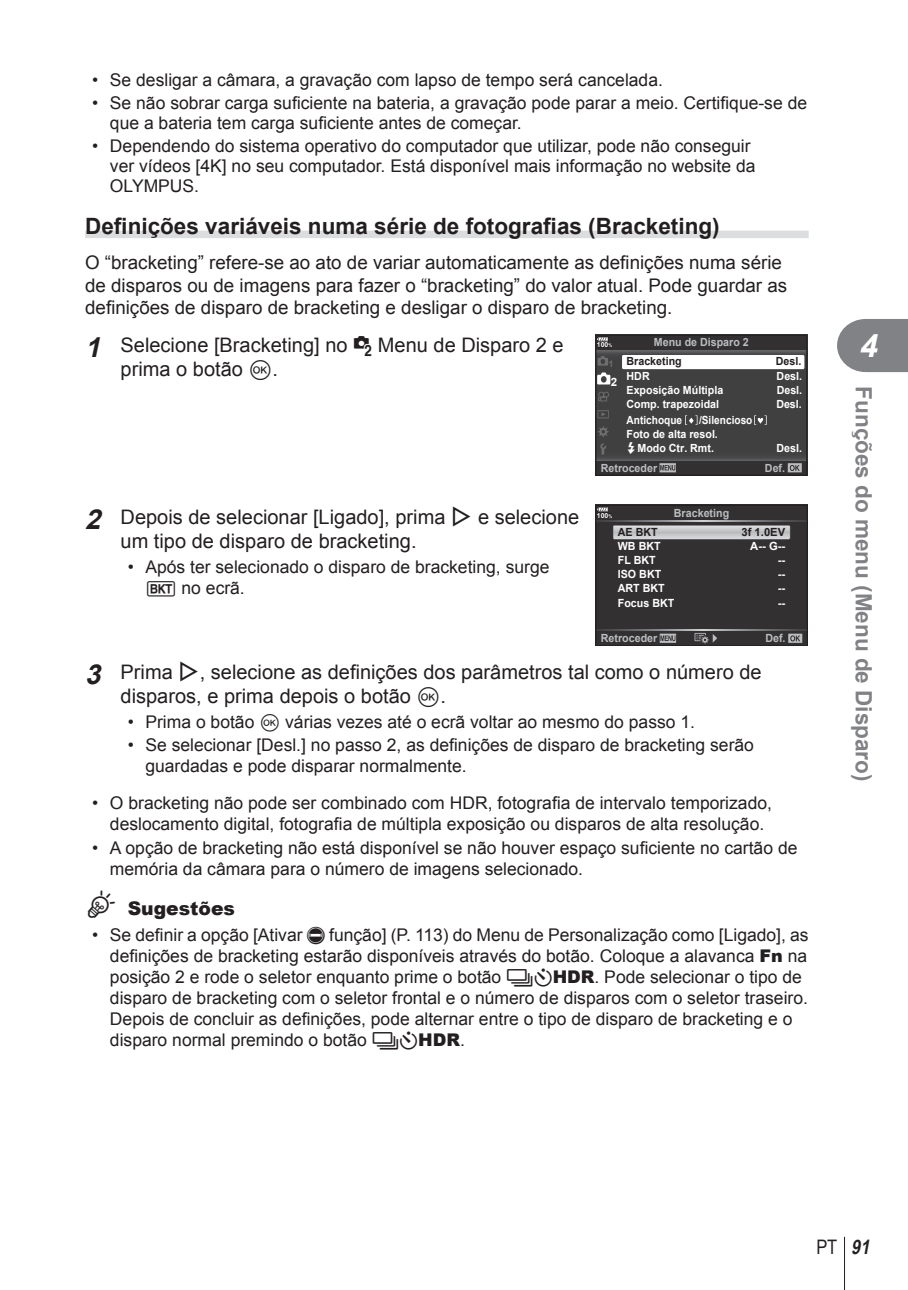
<style>
.page{position:relative;width:908px;height:1290px;background:#fff}
.page>*{position:absolute;margin:0;border:0;box-sizing:border-box;transform-origin:0 0}
.t1{font:italic 700 32.5px "Arial";color:#fff}
.t2{font:700 22.5px "Arial";color:#231f20}
.t3{font:700 22.5px "Arial";color:#808285}
.t4{font:20px/24px "Arial";color:#231f20}
.t5{font:20px "Arial Narrow";color:#231f20}
.t6{font:18.75px/22.5px "Arial";color:#231f20}
.t7{font:900 18.75px "Arial";color:#231f20}
.t8{font:17.5px/21px "Arial";color:#231f20}
.t9{font:700 11.5px "Arial";color:#fff}
.t10{font:700 11.25px/14.2px "Arial";color:#fff;scale:.95 1}
.t11{font:700 11.25px "Arial";color:#bbbdc0;scale:.95 1}
.t12{font:700 11.25px/14.2px "Arial";color:#fff;scale:.9 1}
.t13{font:700 11.25px "Arial";color:#231f20;scale:.95 1}
.t14{font:700 11.25px "Arial";color:#fff}
.t15{font:700 11.25px "Arial";color:#231f20}
.t16{font:700 9.25px "Arial";color:#6d6e70}
.t17{font:700 7px "Arial";color:#fff}
.t18{font:700 6.75px "Arial";color:#fff}
.s1{font-weight:700;font-style:italic;font-size:27.5px}
.s2{font-family:"Olymp 12"}
.s3{font-family:"Olympus 7"}
.s4{font-size:5.25px}
.s5{font-family:"Olympus 1";font-weight:400;font-size:10px}
.s6{font-family:"olympus 15"}
.s7{font-family:"olymp 11"}
.s8{font-family:"olympus 15";font-weight:400;font-size:23.75px}
.s9{font-family:"Olympus"}
.s10{font-weight:900}
.s11{font-family:"Olympus 2"}
.s12{font-family:"Olympus 1"}
.s13{font-weight:700;font-style:italic}
</style>
<div class="page">
<hr style="left:843px;top:1237px;width:1px;height:53px;background:#231f20">
<svg style="left:837px;top:319px;width:70px;height:53px;background:#8b8d8f"></svg>
<div style="left:85px;top:231px;width:723px;height:7px;background:#dcddde"></div>
<svg style="left:595px;top:334px;width:212px;height:142px;background:#505051"></svg>
<svg style="left:595px;top:505px;width:212px;height:141px;background:#414041"></svg>
<p class="t8" style="left:92px;top:69px;width:572px">• Se desligar a câmara, a gravação com lapso de tempo será cancelada.</p>
<p class="t8" style="left:110px;top:93px;width:698px;line-height:20px;text-indent:-18px">• Se não sobrar carga suficiente na bateria, a gravação pode parar a meio. Certifique-se de que a bateria tem carga suficiente antes de começar.</p>
<p class="t8" style="left:110px;top:135px;width:646px;line-height:20px;text-indent:-18px">• Dependendo do sistema operativo do computador que utilizar, pode não conseguir ver vídeos [4K] no seu computador. Está disponível mais informação no website da<br>OLYMPUS.</p>
<p class="t2" style="left:85px;top:214px;width:635px">Definições variáveis numa série de fotografias ( Bracketing)</p>
<p class="t6" style="left:85px;top:252px;width:703px">O “bracketing” refere-se ao ato de variar automaticamente as definições numa série de disparos ou de imagens para fazer o “bracketing” do valor atual. Pode guardar as definições de disparo de bracketing e desligar o disparo de bracketing.</p>
<p class="t4" style="left:120px;top:333px;width:444px;text-indent:-35px"><span class="s1">1</span> Selecione [Bracketing] no <span class="s2">X</span> Menu de Disparo 2 e prima o botão <span class="s3">Q</span>.</p>
<p class="t9" style="left:610px;top:375px;width:8px">2</p>
<p class="t18" style="left:596px;top:341px;width:17px">100<span class="s4">%</span></p>
<p class="t11" style="left:653px;top:336px;width:101px">Menu de Disparo 2</p>
<p class="t13" style="left:626px;top:355px;width:59px">Bracketing</p>
<p class="t10" style="left:626px;top:369px;width:103px">HDR<br>Exposição Múltipla<br>Comp. trapezoidal</p>
<p class="t12" style="left:626px;top:413px;width:63px">Antichoque</p>
<p class="t13" style="left:775px;top:355px;width:28px">Desl.</p>
<p class="t10" style="left:776px;top:369px;width:29px;text-align:justify">Desl.<br>Desl.<br>Desl.</p>
<p class="t10" style="left:776px;top:441px;width:28px">Desl.</p>
<p class="t16" style="left:608px;top:358px;width:7px">1</p>
<p class="t12" style="left:626px;top:413px;width:141px;text-indent:72px">/Silencioso<br>Foto de alta resol. <span class="s5">#</span>Modo Ctr. Rmt.</p>
<p class="t4" style="left:120px;top:505px;width:460px;text-indent:-35px"><span class="s1">2</span> Depois de selecionar [Ligado], prima <span class="s6">I</span> e selecione um tipo de disparo de bracketing.</p>
<p class="t8" style="left:145px;top:556px;width:405px;text-indent:-18px">• Após ter selecionado o disparo de bracketing, surge <span class="s7">t</span> no ecrã.</p>
<p class="t11" style="left:600px;top:462px;width:61px">Retroceder</p>
<p class="t11" style="left:764px;top:462px;width:23px">Def.</p>
<p class="t17" style="left:596px;top:511px;width:17px">100<span class="s4">%</span></p>
<p class="t11" style="left:673px;top:506px;width:60px">Bracketing</p>
<p class="t13" style="left:617px;top:525px;width:43px">AE BKT</p>
<p class="t10" style="left:617px;top:539px;width:51px">WB BKT<br>FL BKT<br>ISO BKT<br>ART BKT</p>
<p class="t15" style="left:741px;top:525px;width:45px">3f 1.0EV</p>
<p class="t14" style="left:750px;top:540px;width:36px">A-- G--</p>
<p class="t14" style="left:777px;top:554px;width:9px">--</p>
<p class="t14" style="left:777px;top:568px;width:9px">--</p>
<p class="t14" style="left:777px;top:582px;width:9px">--</p>
<p class="t10" style="left:617px;top:595px;width:61px">Focus BKT</p>
<p class="t14" style="left:777px;top:596px;width:9px">--</p>
<p class="t11" style="left:600px;top:632px;width:61px">Retroceder</p>
<p class="t11" style="left:765px;top:632px;width:23px">Def.</p>
<p class="t4" style="left:120px;top:660px;width:642px;text-indent:-35px"><span class="s1">3</span> Prima <span class="s6">I</span>, selecione as definições dos parâmetros tal como o número de disparos, e prima depois o botão <span class="s3">Q</span>.</p>
<p class="t8" style="left:128px;top:712px;width:568px">• Prima o botão <span class="s3">Q</span> várias vezes até o ecrã voltar ao mesmo do passo 1.</p>
<p class="t8" style="left:145px;top:735px;width:609px;text-indent:-18px">• Se selecionar [Desl.] no passo 2, as definições de disparo de bracketing serão guardadas e pode disparar normalmente.</p>
<p class="t8" style="left:92px;top:792px;width:681px;text-align:center">• O bracketing não pode ser combinado com HDR, fotografia de intervalo temporizado, deslocamento digital, fotografia de múltipla exposição ou disparos de alta resolução.</p>
<p class="t8" style="left:110px;top:837px;width:688px;text-indent:-18px">• A opção de bracketing não está disponível se não houver espaço suficiente no cartão de memória da câmara para o número de imagens selecionado.</p>
<p class="t7" style="left:85px;top:895px;width:151px"><span class="s8">%</span> Sugestões</p>
<p class="t8" style="left:110px;top:924px;width:699px;text-indent:-18px">• Se definir a opção [Ativar <span class="s9">v</span> função] (P. 113) do Menu de Personalização como [Ligado], as definições de bracketing estarão disponíveis através do botão. Coloque a alavanca <span class="s10">Fn</span> na posição 2 e rode o seletor enquanto prime o botão <span class="s11">j</span><span class="s12">Y</span><span class="s10">HDR</span>. Pode selecionar o tipo de disparo de bracketing com o seletor frontal e o número de disparos com o seletor traseiro.<br>Depois de concluir as definições, pode alternar entre o tipo de disparo de bracketing e o disparo normal premindo o botão <span class="s11">j</span><span class="s12">Y</span><span class="s10">HDR</span>.</p>
<h1 class="t1" style="left:859px;top:328px;width:20px">4</h1>
<p class="t3" style="left:875px;top:386px;width:397px;rotate:90deg">Funções do menu (Menu de Disparo)</p>
<p class="t5" style="left:816px;top:1235px;width:59px">PT <span class="s13">91</span></p>
</div>
